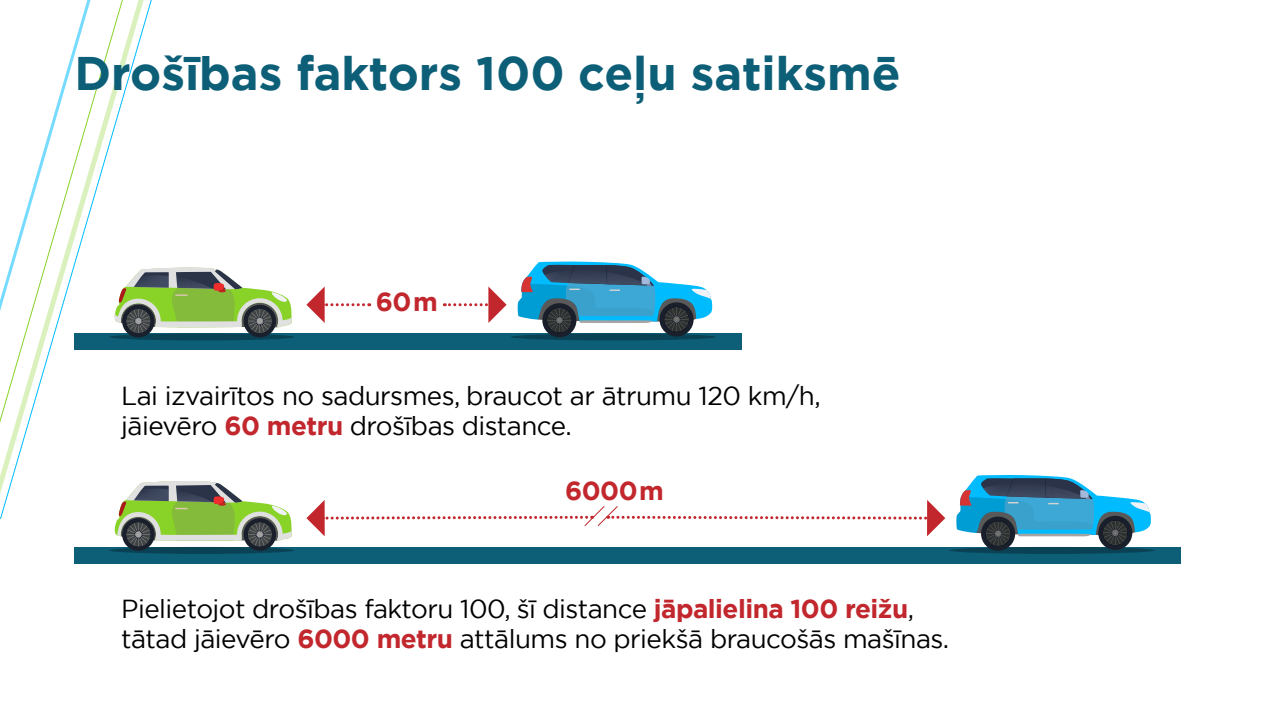
<style>
.page{position:relative;width:1280px;height:721px;background:#fff}
.page>*{position:absolute;margin:0;border:0;box-sizing:border-box;transform-origin:0 0}
.t1{font:700 47px "Gotham";color:#0d5f78}
.t2{font:26px/30px "Gotham";letter-spacing:-.02em;color:#000}
.t3{font:700 26px "Gotham";letter-spacing:-.02em;color:#c1272d}
.s1{font-weight:700;color:#c1272d}
</style>
<div class="page">
<div style="left:75px;top:333px;width:667px;height:17px;background:#0d5f78"></div>
<svg style="left:124px;top:0;width:23px;height:340px"></svg>
<svg style="left:0;top:0;width:124px;height:519px"></svg>
<svg style="left:444px;top:286px;width:63px;height:37px"></svg>
<svg style="left:306px;top:286px;width:64px;height:37px"></svg>
<svg style="left:511px;top:333px;width:205px;height:7px"></svg>
<div style="left:660px;top:302px;width:34px;height:34px;background:#1a202b;border-radius:50%"></div>
<div style="left:542px;top:303px;width:34px;height:34px;background:#1a202b;border-radius:50%"></div>
<div style="left:546px;top:307px;width:26px;height:26px;background:#161a24;border-radius:50%"></div>
<svg style="left:517px;top:261px;width:195px;height:71px"></svg>
<div style="left:109px;top:333px;width:185px;height:7px;background:#094254;border-radius:50%"></div>
<div style="left:244px;top:304px;width:32px;height:33px;background:#1a202b;border-radius:50%"></div>
<div style="left:122px;top:304px;width:33px;height:33px;background:#1a202b;border-radius:50%"></div>
<svg style="left:114px;top:267px;width:178px;height:66px"></svg>
<div style="left:75px;top:546px;width:1106px;height:17px;background:#0d5f78"></div>
<svg style="left:949px;top:546px;width:206px;height:7px"></svg>
<div style="left:1098px;top:515px;width:34px;height:34px;background:#1a202b;border-radius:50%"></div>
<div style="left:981px;top:516px;width:34px;height:34px;background:#1a202b;border-radius:50%"></div>
<svg style="left:956px;top:475px;width:195px;height:70px"></svg>
<svg style="left:109px;top:546px;width:185px;height:7px"></svg>
<div style="left:244px;top:518px;width:32px;height:32px;background:#1a202b;border-radius:50%"></div>
<div style="left:122px;top:518px;width:33px;height:32px;background:#1a202b;border-radius:50%"></div>
<svg style="left:114px;top:480px;width:178px;height:66px"></svg>
<svg style="left:306px;top:500px;width:639px;height:36px"></svg>
<h1 class="t1" style="left:75px;top:42px;width:828px">Drošības faktors 100 ceļu satiksmē</h1>
<p class="t3" style="left:376px;top:285px;width:63px">60m</p>
<p class="t2" style="left:121px;top:379px;width:701px">Lai izvairītos no sadursmes, braucot ar ātrumu 120 km/h, jāievēro <span class="s1">60 metru</span> drošības distance.</p>
<p class="t3" style="left:565px;top:473px;width:100px">6000m</p>
<p class="t2" style="left:121px;top:593px;width:830px">Pielietojot drošības faktoru 100, šī distance <span class="s1">jāpalielina 100 reižu</span>, tātad jāievēro <span class="s1">6000 metru</span> attālums no priekšā braucošās mašīnas.</p>
</div>
